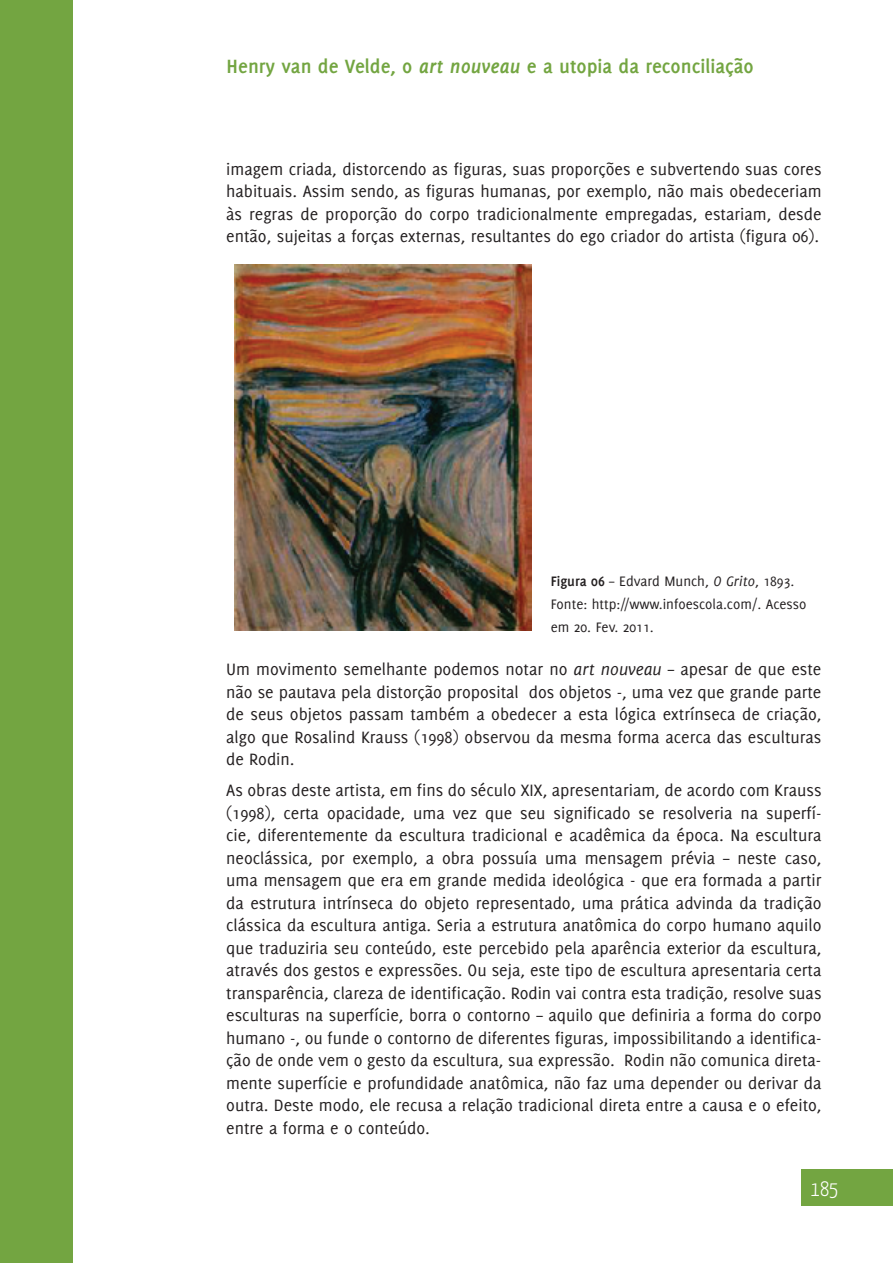
<style>
.page{position:relative;width:893px;height:1263px;background:#fff}
.page>*{position:absolute;margin:0;border:0;box-sizing:border-box;transform-origin:0 0}
.t1{font:700 21px "Delicious";color:#73a541}
.t2{font:300 21px "Yanone Kaffeesatz";color:#fff}
.t3{font:18px/22.5px "Delicious";color:#231f20;text-align:justify}
.t4{font:15px/22.5px "Delicious";color:#231f20}
.s1{font-style:italic}
.s2{font-weight:700}
</style>
<div class="page">
<div style="left:0;top:0;width:72px;height:1263px;background:#73a541"></div>
<div style="left:802px;top:1170px;width:91px;height:36px;background:#73a541"></div>
<img style="left:234px;top:264px;width:298px;height:366px">
<p class="t1" style="left:227px;top:54px;width:529px">Henry van de Velde, o <span class="s1">art nouveau</span> e a utopia da reconciliação</p>
<p class="t3" style="left:226px;top:158px;width:597px">imagem criada, distorcendo as figuras, suas proporções e subvertendo suas cores habituais. Assim sendo, as figuras humanas, por exemplo, não mais obedeceriam às regras de proporção do corpo tradicionalmente empregadas, estariam, desde então, sujeitas a forças externas, resultantes do ego criador do artista (figura 06).</p>
<p class="t4" style="left:551px;top:570px;width:257px"><span class="s2">Figura 06</span> – Edvard Munch, <span class="s1">O Grito</span>, 1893.<br>Fonte: http://www.infoescola.com/. Acesso em 20. Fev. 2011.</p>
<p class="t3" style="left:226px;top:658px;width:597px">Um movimento semelhante podemos notar no <span class="s1">art nouveau –</span> apesar de que este não se pautava pela distorção proposital dos objetos <span class="s1">-</span>, uma vez que grande parte de seus objetos passam também a obedecer a esta lógica extrínseca de criação, algo que Rosalind Krauss (1998) observou da mesma forma acerca das esculturas de Rodin.</p>
<p class="t3" style="left:226px;top:779px;width:597px">As obras deste artista, em fins do século XIX, apresentariam, de acordo com Krauss (1998), certa opacidade, uma vez que seu significado se resolveria na superfí&shy;cie, diferentemente da escultura tradicional e acadêmica da época. Na escultura neoclássica, por exemplo, a obra possuía uma mensagem prévia – neste caso, uma mensagem que era em grande medida ideológica - que era formada a partir da estrutura intrínseca do objeto representado, uma prática advinda da tradição clássica da escultura antiga. Seria a estrutura anatômica do corpo humano aquilo que traduziria seu conteúdo, este percebido pela aparência exterior da escultura, através dos gestos e expressões. Ou seja, este tipo de escultura apresentaria certa transparência, clareza de identificação. Rodin vai contra esta tradição, resolve suas esculturas na superfície, borra o contorno – aquilo que definiria a forma do corpo humano -, ou funde o contorno de diferentes figuras, impossibilitando a identifica&shy;ção de onde vem o gesto da escultura, sua expressão. Rodin não comunica direta&shy;mente superfície e profundidade anatômica, não faz uma depender ou derivar da outra. Deste modo, ele recusa a relação tradicional direta entre a causa e o efeito, entre a forma e o conteúdo.</p>
<p class="t2" style="left:811px;top:1176px;width:29px">185</p>
</div>
